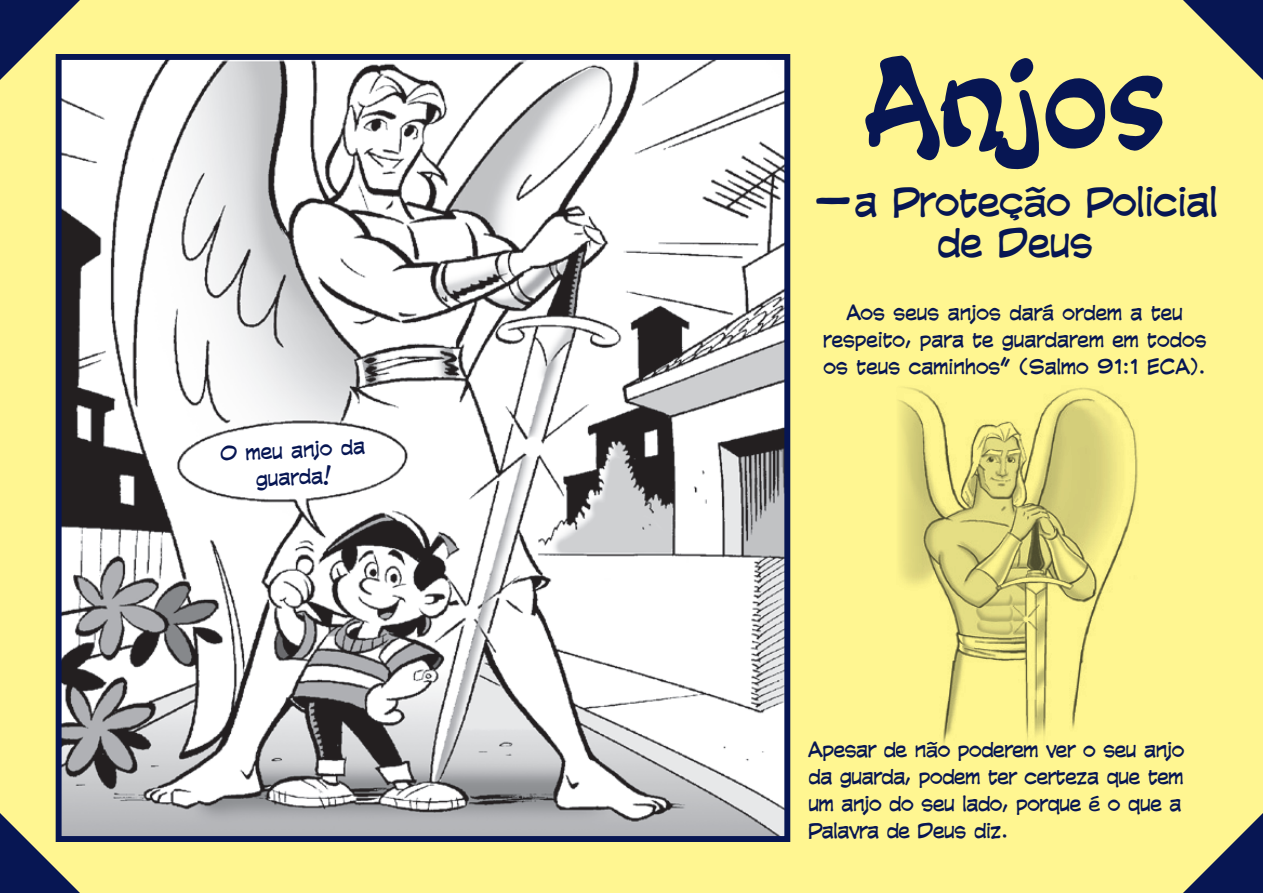
<style>
.page{position:relative;width:1263px;height:893px;background:#fff691}
.page>*{position:absolute;margin:0;border:0;box-sizing:border-box;transform-origin:0 0}
.t1{font:116.7px "CC Fairy Tale";color:#071653}
.t2{font:37.5px/41.2px "CC Comicrazy";color:#071653;text-align:center}
.t3{font:19.5px/27px "CC Comicrazy";letter-spacing:-.01em;color:#071653;text-align:center}
.t4{font:19.5px/27px "CC Comicrazy";letter-spacing:.01em;color:#071653;text-align:center}
</style>
<div class="page">
<img style="left:63px;top:61px;width:720px;height:774px">
<div style="left:56px;top:54px;width:734px;height:788px;border:6px solid #071653"></div>
<svg style="left:0;top:0;width:80px;height:80px"></svg>
<svg style="left:0;top:813px;width:80px;height:80px"></svg>
<svg style="left:1183px;top:0;width:80px;height:80px"></svg>
<svg style="left:1183px;top:813px;width:80px;height:80px"></svg>
<img style="left:898px;top:387px;width:240px;height:356px">
<p class="t3" style="left:220px;top:440px;width:146px;rotate:-3deg">O meu anjo da guarda!</p>
<p class="t1" style="left:865px;top:42px;width:301px">Anjos</p>
<p class="t2" style="left:812px;top:180px;width:406px">—a Proteção Policial de Deus</p>
<p class="t4" style="left:823px;top:298px;width:385px">Aos seus anjos dará ordem a teu respeito, para te guardarem em todos os teus caminhos” (Salmo 91:1 ECA).</p>
<p class="t3" style="left:808px;top:735px;width:377px;text-align:left">Apesar de não poderem ver o seu anjo da guarda, podem ter certeza que tem um anjo do seu lado, porque é o que a<br>Palavra de Deus diz.</p>
</div>
